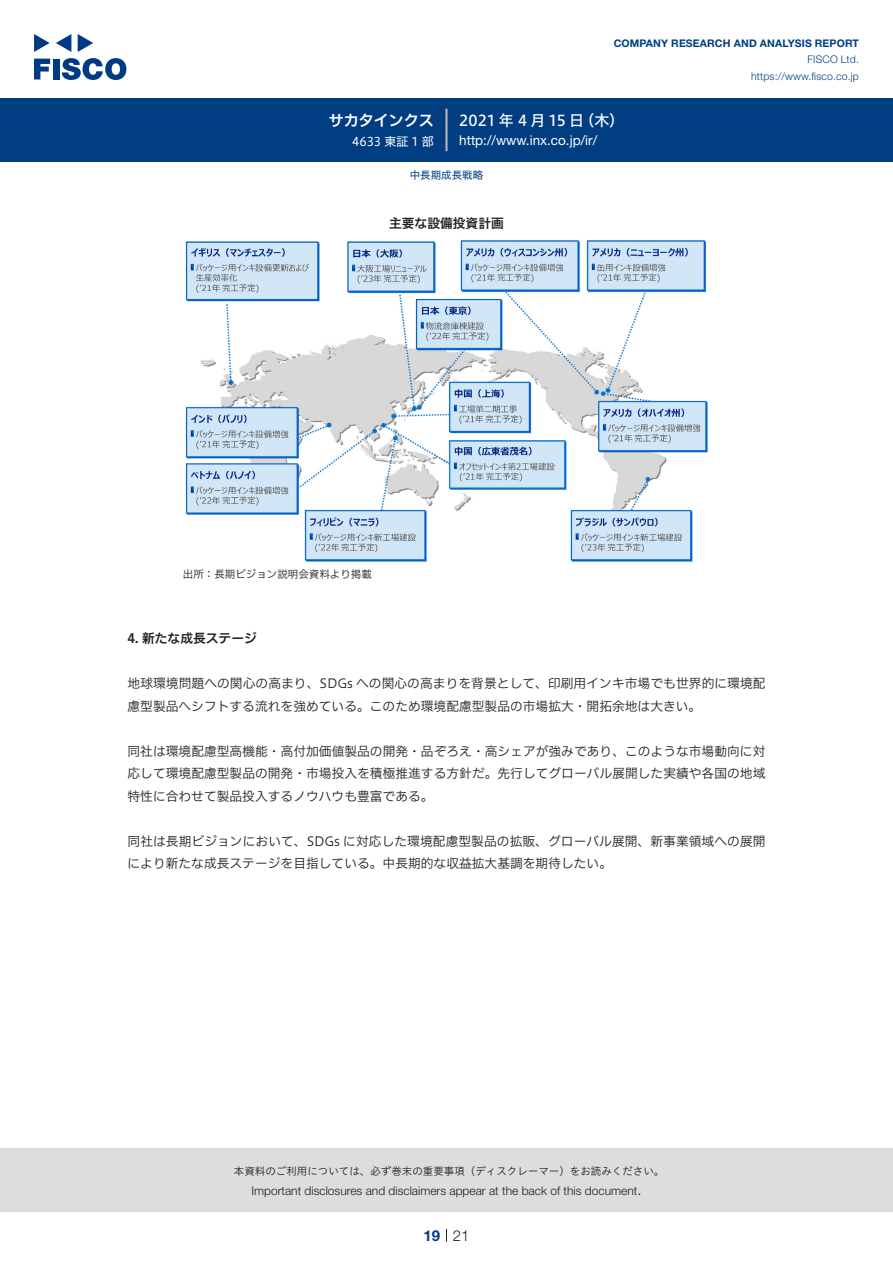
<style>
.page{position:relative;width:893px;height:1263px;background:#fff}
.page>*{position:absolute;margin:0;border:0;box-sizing:border-box;transform-origin:0 0}
.t1{font:15px "Hiragino UD Sans F Std N W5";color:#fff}
.t2{font:15px "Hiragino UD Sans F Std N W6";color:#fff}
.t3{font:300 15px "Helvetica Neue LT Std";color:#231f20}
.t4{font:700 15px "Helvetica Neue LT Std";color:#003d81}
.t5{font:13.5px "Helvetica Neue LT Std";color:#fff}
.t6{font:12.75px/22.5px "Hiragino UD Sans F Std N W3";color:#231f20}
.t7{font:12.75px "Hiragino UD Sans F Std N W6";color:#231f20}
.t8{font:300 12px "Helvetica Neue LT Std";color:#231f20}
.t9{font:12px "Hiragino UD Sans F Std N W4";color:#fff}
.t10{font:10.5px "Hiragino UD Sans Std W3";color:#231f20}
.t11{font:700 10.5px "Helvetica Neue LT Std";letter-spacing:.015em;color:#003d81}
.t12{font:300 10.5px/16.5px "Helvetica Neue LT Std";letter-spacing:.015em;color:#003d81;text-align:right}
.t13{font:10.5px "Hiragino UD Sans F Std N W3";color:#231f20}
.t14{font:10.5px "Hiragino UD Sans F Std N W4";color:#003d81}
</style>
<div class="page">
<div style="left:0;top:1148px;width:893px;height:64px;background:#ddd"></div>
<svg style="left:34px;top:59px;width:16px;height:20px"></svg>
<div style="left:53px;top:59px;width:6px;height:20px;background:#003a83"></div>
<svg style="left:62px;top:58px;width:64px;height:22px"></svg>
<svg style="left:34px;top:34px;width:16px;height:18px"></svg>
<svg style="left:78px;top:34px;width:15px;height:18px"></svg>
<svg style="left:56px;top:34px;width:15px;height:18px"></svg>
<div style="left:0;top:98px;width:893px;height:64px;background:#003d81"></div>
<hr style="left:445px;top:109px;width:3px;height:42px;background:#b5b5b6">
<svg style="left:446px;top:1229px;width:1px;height:13px"></svg>
<img style="left:185px;top:240px;width:523px;height:322px">
<p class="t2" style="left:329px;top:109px;width:107px">サカタインクス</p>
<p class="t9" style="left:352px;top:132px;width:83px">4633 東証 1 部</p>
<p class="t11" style="left:614px;top:37px;width:247px">COMPANY RESEARCH AND ANALYSIS REPORT</p>
<p class="t12" style="left:751px;top:51px;width:109px">FISCO Ltd. https://www.fisco.co j p.</p>
<p class="t1" style="left:459px;top:109px;width:126px">2021 年 4 月 15 日</p>
<p class="t1" style="left:579px;top:109px;width:46px">（木(</p>
<p class="t5" style="left:459px;top:132px;width:139px">http: / / w w w . i n x . c o j p. /i r/</p>
<p class="t14" style="left:410px;top:167px;width:75px">中長期成長戦略</p>
<p class="t7" style="left:389px;top:214px;width:116px">主要な設備投資計画</p>
<p class="t13" style="left:183px;top:566px;width:190px">出所：長期ビジョン説明会資料より掲載</p>
<p class="t7" style="left:128px;top:629px;width:131px">4. 新たな成長ステージ</p>
<p class="t6" style="left:128px;top:671px;width:639px">地球環境問題への関心の高まり、SDGs への関心の高まりを背景として、印刷用インキ市場でも世界的に環境配慮型製品へシフトする流れを強めている。このため環境配慮型製品の市場拡大・開拓余地は大きい。</p>
<p class="t6" style="left:128px;top:739px;width:639px;text-align:justify">同社は環境配慮型高機能・高付加価値製品の開発・品ぞろえ・高シェアが強みであり、このような市場動向に対応して環境配慮型製品の開発・市場投入を積極推進する方針だ。先行してグローバル展開した実績や各国の地域特性に合わせて製品投入するノウハウも豊富である。</p>
<p class="t6" style="left:128px;top:829px;width:639px">同社は長期ビジョンにおいて、SDGs に対応した環境配慮型製品の拡販、グローバル展開、新事業領域への展開により新たな成長ステージを目指している。中長期的な収益拡大基調を期待したい。</p>
<p class="t10" style="left:234px;top:1163px;width:432px">本資料のご利用については、必ず巻末の重要事項（ディスクレーマー）をお読みください。</p>
<p class="t3" style="left:637px;top:1180px;width:6px">.</p>
<p class="t8" style="left:251px;top:1183px;width:387px">Important disclosures and disclaimers appear at the back of this document</p>
<p class="t4" style="left:423px;top:1226px;width:18px">19</p>
<p class="t3" style="left:453px;top:1226px;width:18px">21</p>
</div>
